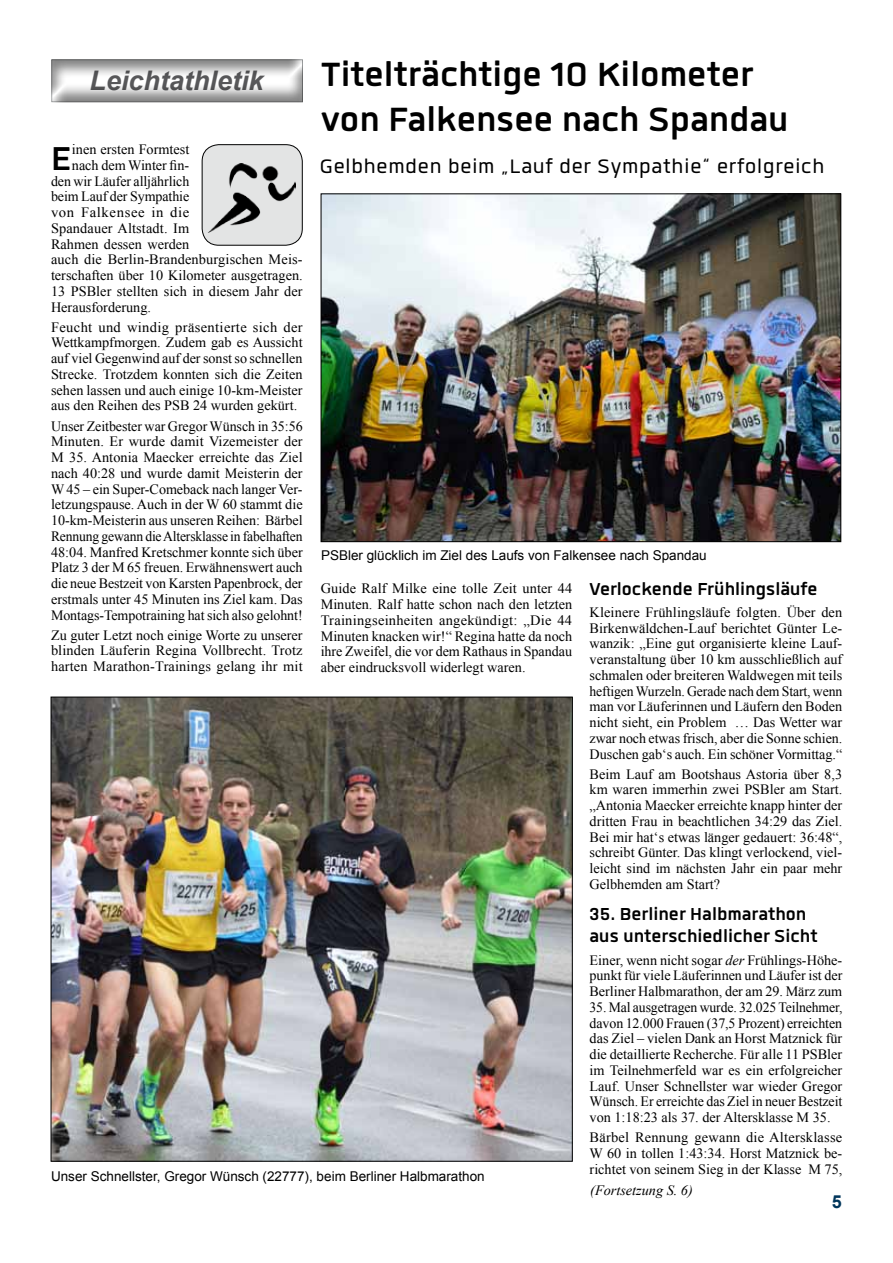
<style>
.page{position:relative;width:893px;height:1263px;background:#fff}
.page>*{position:absolute;margin:0;border:0;box-sizing:border-box;transform-origin:0 0}
.t1{font:700 46.5px/45px "Quan";color:#000}
.t2{font:700 45.75px "Quan";color:#000}
.t3{font:27px "Quan";letter-spacing:.03em;color:#000}
.t4{font:italic 700 27px "Arial";color:#58585a}
.t5{font:700 24px/22.5px "Quan";color:#000}
.t6{font:700 18px "Arial";color:#00365b}
.t7{font:14.25px/15.8px "Times New Roman";color:#000;text-align:justify}
.t8{font:14.25px/15.8px "Times New Roman";color:#000;text-align:justify;scale:.96 1}
.t9{font:14.25px "Times New Roman";letter-spacing:.04em;color:#000}
.t10{font:italic 14.25px "Times New Roman";color:#000}
.t11{font:13.5px "Arial";color:#000}
.s1{font-style:italic}
</style>
<div class="page">
<img style="left:323px;top:195px;width:516px;height:345px">
<div style="left:50px;top:57px;width:255px;height:46px;background:#000;opacity:.5"></div>
<div style="left:202px;top:145px;width:100px;height:100px;background:#e3e4e4;border-radius:17px"></div>
<div style="left:202px;top:144px;width:101px;height:102px;border:1px solid #000;border-radius:17px"></div>
<img style="left:209px;top:164px;width:86px;height:68px">
<img style="left:53px;top:699px;width:518px;height:460px">
<h3 class="t4" style="left:90px;top:63px;width:176px">Leichtathletik</h3>
<h1 class="t1" style="left:321px;top:51px;width:469px">Titelträchtige 10 Kilometer von Falkensee nach Spandau</h1>
<h2 class="t2" style="left:51px;top:136px;width:22px">E</h2>
<p class="t7" style="left:72px;top:141px;width:119px">inen ersten Formtest</p>
<h3 class="t3" style="left:320px;top:153px;width:506px">Gelbhemden beim „Lauf der Sympathie“ erfolgreich</h3>
<p class="t7" style="left:72px;top:157px;width:119px">nach dem Winter fin-</p>
<p class="t7" style="left:51px;top:173px;width:140px">den wir Läufer alljährlich</p>
<p class="t7" style="left:51px;top:189px;width:140px">beim Lauf der Sympathie</p>
<p class="t9" style="left:51px;top:203px;width:140px">von Falkensee in die</p>
<p class="t7" style="left:51px;top:220px;width:140px">Spandauer Altstadt. Im</p>
<p class="t7" style="left:51px;top:236px;width:140px">Rahmen dessen werden</p>
<p class="t7" style="left:51px;top:252px;width:253px">auch die Berlin-Brandenburgischen Meis-</p>
<p class="t7" style="left:51px;top:267px;width:253px">terschaften über 10 Kilometer ausgetragen.</p>
<p class="t7" style="left:51px;top:283px;width:253px">13 PSBler stellten sich in diesem Jahr der</p>
<p class="t7" style="left:51px;top:299px;width:102px">Herausforderung.</p>
<p class="t7" style="left:51px;top:319px;width:253px">Feucht und windig präsentierte sich der Wettkampfmorgen. Zudem gab es Aussicht auf viel Gegenwind auf der sonst so schnellen Strecke. Trotzdem konnten sich die Zeiten sehen lassen und auch einige 10-km-Meister aus den Reihen des PSB 24 wurden gekürt.</p>
<p class="t7" style="left:51px;top:418px;width:253px">Unser Zeitbester war Gregor Wünsch in 35:56<br>Minuten. Er wurde damit Vizemeister der M 35. Antonia Maecker erreichte das Ziel nach 40:28 und wurde damit Meisterin der W 45 – ein Super-Comeback nach langer Ver&shy;letzungspause. Auch in der W 60 stammt die 10-km-Meisterin aus unseren Reihen: Bärbel Rennung gewann die Altersklasse in fabelhaften 48:04. Manfred Kretschmer konnte sich über Platz 3 der M 65 freuen. Erwähnenswert auch die neue Bestzeit von Karsten Papenbrock, der erstmals unter 45 Minuten ins Ziel kam. Das Montags-Tempotraining hat sich also gelohnt!</p>
<p class="t7" style="left:51px;top:627px;width:253px">Zu guter Letzt noch einige Worte zu unserer blinden Läuferin Regina Vollbrecht. Trotz harten Marathon-Trainings gelang ihr mit</p>
<p class="t11" style="left:321px;top:547px;width:387px">PSBler glücklich im Ziel des Laufs von Falkensee nach Spandau</p>
<p class="t7" style="left:321px;top:580px;width:253px">Guide Ralf Milke eine tolle Zeit unter 44<br>Minuten. Ralf hatte schon nach den letzten Trainingseinheiten angekündigt: „Die 44<br>Minuten knacken wir!“ Regina hatte da noch ihre Zweifel, die vor dem Rathaus in Spandau aber eindrucksvoll widerlegt waren.</p>
<h3 class="t5" style="left:590px;top:577px;width:230px">Verlockende Frühlingsläufe</h3>
<p class="t7" style="left:590px;top:604px;width:254px">Kleinere Frühlingsläufe folgten. Über den Birkenwäldchen-Lauf berichtet Günter Le&shy;wanzik: „Eine gut organisierte kleine Lauf&shy;veranstaltung über 10 km ausschließlich auf schmalen oder breiteren Waldwegen mit teils heftigen Wurzeln. Gerade nach dem Start, wenn man vor Läuferinnen und Läufern den Boden nicht sieht, ein Problem … Das Wetter war zwar noch etwas frisch, aber die Sonne schien.<br>Duschen gab‘s auch. Ein schöner Vormittag.“</p>
<p class="t7" style="left:590px;top:766px;width:254px">Beim Lauf am Bootshaus Astoria über 8,3 km waren immerhin zwei PSBler am Start. „Antonia Maecker erreichte knapp hinter der dritten Frau in beachtlichen 34:29 das Ziel.<br>Bei mir hat‘s etwas länger gedauert: 36:48“, schreibt Günter. Das klingt verlockend, viel&shy;leicht sind im nächsten Jahr ein paar mehr Gelbhemden am Start?</p>
<h3 class="t5" style="left:590px;top:902px;width:230px">35. Berliner Halbmarathon aus unterschiedlicher Sicht</h3>
<p class="t7" style="left:590px;top:952px;width:254px">Einer, wenn nicht sogar <span class="s1">der</span> Frühlings-Höhe&shy;punkt für viele Läuferinnen und Läufer ist der Berliner Halbmarathon, der am 29. März zum</p>
<p class="t8" style="left:590px;top:999px;width:265px">35. Mal ausgetragen wurde. 32.025 Teilnehmer, davon 12.000 Frauen (37,5 Prozent) erreichten das Ziel – vielen Dank an Horst Matznick für die detaillierte Recherche. Für alle 11 PSBler im Teilnehmerfeld war es ein erfolgreicher Lauf. Unser Schnellster war wieder Gregor Wünsch. Er erreichte das Ziel in neuer Bestzeit von 1:18:23 als 37. der Altersklasse M 35.</p>
<p class="t7" style="left:590px;top:1129px;width:254px">Bärbel Rennung gewann die Altersklasse W 60 in tollen 1:43:34. Horst Matznick be&shy;richtet von seinem Sieg in der Klasse M 75,</p>
<p class="t11" style="left:51px;top:1167px;width:435px">Unser Schnellster, Gregor Wünsch (22777), beim Berliner Halbmarathon</p>
<p class="t10" style="left:590px;top:1180px;width:104px">(Fortsetzung S. 6)</p>
<p class="t6" style="left:832px;top:1190px;width:12px">5</p>
</div>
